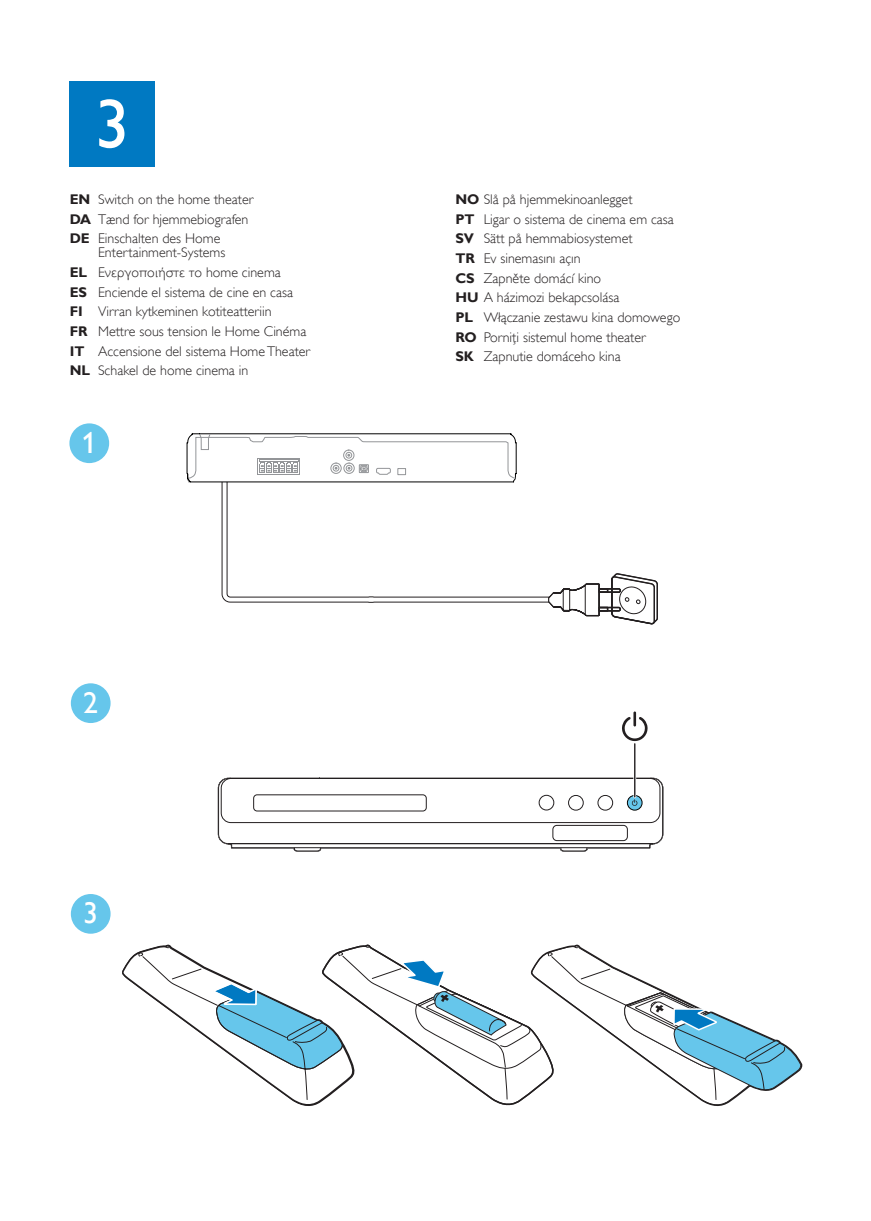
<style>
.page{position:relative;width:871px;height:1221px;background:#fff}
.page>*{position:absolute;margin:0;border:0;box-sizing:border-box;transform-origin:0 0}
.Big_number{font:70px "Gill Sans Alt One WGL";color:#fff}
.t1{font:30px "Gill Sans Alt One WGL";color:#fff}
.Safety_texts{font:14px/14px "Gill Sans Alt One WGL Light";color:#231f20}
.s1{font-family:"Gill Sans Alt One WGL";font-weight:700}
</style>
<div class="page">
<div style="left:69px;top:423px;width:40px;height:40px;background:#66c6eb;border-radius:50%"></div>
<div style="left:71px;top:894px;width:39px;height:39px;background:#66c6eb;border-radius:50%"></div>
<div style="left:71px;top:683px;width:39px;height:40px;background:#66c6eb;border-radius:50%"></div>
<svg style="left:622px;top:711px;width:25px;height:30px"></svg>
<hr style="left:633px;top:744px;width:2px;height:53px;background:#231f20">
<svg style="left:221px;top:487px;width:326px;height:116px"></svg>
<svg style="left:369px;top:596px;width:3px;height:6px"></svg>
<svg style="left:547px;top:573px;width:111px;height:52px"></svg>
<svg style="left:186px;top:433px;width:331px;height:54px"></svg>
<div style="left:397px;top:468px;width:8px;height:7px;border:1px solid #939598"></div>
<svg style="left:122px;top:777px;width:678px;height:329px"></svg>
<div style="left:70px;top:81px;width:85px;height:85px;background:#0079c2"></div>
<p class="Big_number" style="left:95px;top:76px;width:36px">3</p>
<p class="Safety_texts" style="left:70px;top:192px;width:185px"><span class="s1">EN</span> Switch on the home theater</p>
<p class="Safety_texts" style="left:70px;top:212px;width:180px"><span class="s1">DA</span> Tænd for hjemmebiografen</p>
<p class="Safety_texts" style="left:98px;top:232px;width:129px;text-indent:-28px"><span class="s1">DE</span> Einschalten des Home<br>Entertainment-Systems</p>
<p class="Safety_texts" style="left:70px;top:265px;width:212px"><span class="s1">EL</span> Ενεργοποιήστε το home cinema</p>
<p class="Safety_texts" style="left:70px;top:285px;width:225px"><span class="s1">ES</span> Enciende el sistema de cine en casa</p>
<p class="Safety_texts" style="left:70px;top:305px;width:203px"><span class="s1">FI</span> Virran kytkeminen kotiteatteriin</p>
<p class="Safety_texts" style="left:70px;top:324px;width:238px"><span class="s1">FR</span> Mettre sous tension le Home Cinéma</p>
<p class="Safety_texts" style="left:70px;top:344px;width:242px"><span class="s1">IT</span> Accensione del sistema Home Theater</p>
<p class="Safety_texts" style="left:70px;top:364px;width:180px"><span class="s1">NL</span> Schakel de home cinema in</p>
<p class="t1" style="left:82px;top:422px;width:16px">1</p>
<p class="t1" style="left:83px;top:682px;width:16px">2</p>
<p class="t1" style="left:83px;top:892px;width:16px">3</p>
<p class="Safety_texts" style="left:455px;top:192px;width:179px"><span class="s1">NO</span> Slå på hjemmekinoanlegget</p>
<p class="Safety_texts" style="left:455px;top:212px;width:220px"><span class="s1">PT</span> Ligar o sistema de cinema em casa</p>
<p class="Safety_texts" style="left:455px;top:232px;width:179px"><span class="s1">SV</span> Sätt på hemmabiosystemet</p>
<p class="Safety_texts" style="left:455px;top:251px;width:127px"><span class="s1">TR</span> Ev sinemasını açın</p>
<p class="Safety_texts" style="left:455px;top:271px;width:147px"><span class="s1">CS</span> Zapněte domácí kino</p>
<p class="Safety_texts" style="left:455px;top:291px;width:165px"><span class="s1">HU</span> A házimozi bekapcsolása</p>
<p class="Safety_texts" style="left:455px;top:310px;width:226px"><span class="s1">PL</span> Włączanie zestawu kina domowego</p>
<p class="Safety_texts" style="left:455px;top:330px;width:192px"><span class="s1">RO</span> Porniţi sistemul home theater</p>
<p class="Safety_texts" style="left:455px;top:350px;width:167px"><span class="s1">SK</span> Zapnutie domáceho kina</p>
</div>
